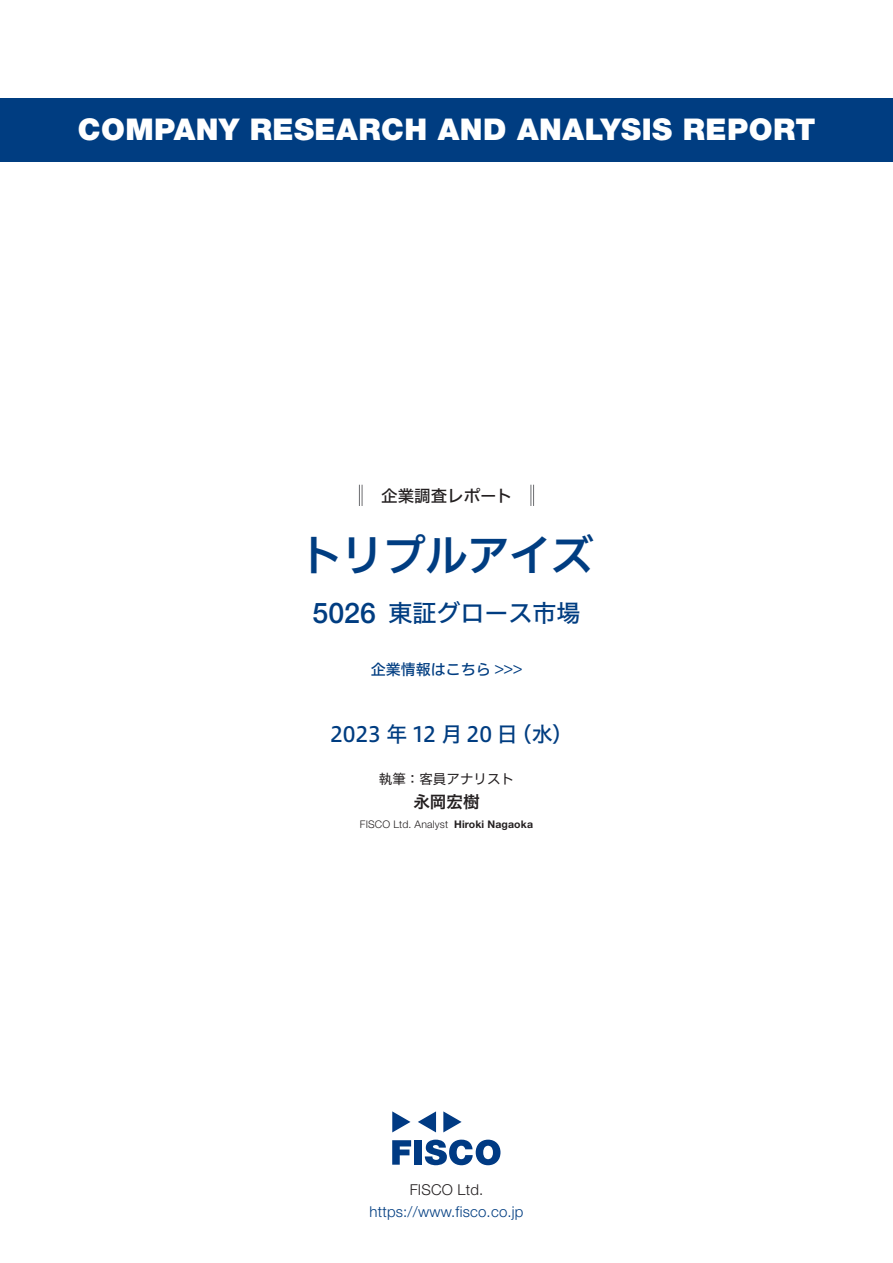
<style>
.page{position:relative;width:893px;height:1263px;background:#fff}
.page>*{position:absolute;margin:0;border:0;box-sizing:border-box;transform-origin:0 0}
.t1{font:42px "Hiragino UD Sans F Std N W6";color:#003d81}
.t2{font:900 30px "Helvetica Neue LT Std";letter-spacing:.015em;color:#fff}
.t3{font:500 28.5px "Helvetica Neue LT Std";color:#003d81}
.t4{font:24px "Hiragino UD Sans F Std N W5";color:#003d81}
.t5{font:21px "Hiragino UD Sans F Std N W5";letter-spacing:-.005em;color:#003d81}
.t6{font:16.5px "Hiragino UD Sans F Std N W5";color:#231f20}
.t7{font:16.5px "Hiragino UD Sans F Std N W6";color:#231f20}
.t8{font:300 15px "Helvetica Neue LT Std";letter-spacing:.015em;color:#003d81}
.t9{font:15px "Hiragino UD Sans F Std N W5";color:#003d81}
.t10{font:300 15px "Helvetica Neue LT Std";letter-spacing:.015em;color:#231f20}
.t11{font:13.5px "Hiragino UD Sans F Std N W4";color:#231f20}
.t12{font:300 10.5px "Helvetica Neue LT Std";letter-spacing:.015em;color:#231f20}
.t13{font:700 10.5px "Helvetica Neue LT Std";letter-spacing:.015em;color:#231f20}
</style>
<div class="page">
<svg style="left:392px;top:1140px;width:19px;height:25px"></svg>
<div style="left:414px;top:1140px;width:8px;height:25px;background:#003a83"></div>
<svg style="left:425px;top:1139px;width:75px;height:26px"></svg>
<svg style="left:392px;top:1111px;width:18px;height:21px"></svg>
<svg style="left:443px;top:1111px;width:19px;height:21px"></svg>
<svg style="left:418px;top:1111px;width:18px;height:21px"></svg>
<div style="left:0;top:98px;width:893px;height:64px;background:#003d81"></div>
<svg style="left:359px;top:485px;width:4px;height:21px"></svg>
<svg style="left:531px;top:485px;width:3px;height:21px"></svg>
<p class="t2" style="left:78px;top:112px;width:739px">COMPANY RESEARCH AND ANALYSIS REPORT</p>
<p class="t6" style="left:365px;top:483px;width:149px">　企業調査レポート</p>
<h1 class="t1" style="left:299px;top:523px;width:296px">トリプルアイズ</h1>
<p class="t3" style="left:313px;top:596px;width:65px">5026</p>
<p class="t4" style="left:388px;top:594px;width:193px">東証グロース市場</p>
<p class="t9" style="left:371px;top:658px;width:153px">企業情報はこちら &lt;&lt;&lt;</p>
<p class="t5" style="left:330px;top:718px;width:189px">2023 年 12 月 20 日</p>
<p class="t5" style="left:511px;top:718px;width:64px">（水(</p>
<p class="t11" style="left:379px;top:768px;width:137px">執筆：客員アナリスト</p>
<p class="t7" style="left:413px;top:789px;width:67px">永岡宏樹</p>
<p class="t13" style="left:454px;top:818px;width:80px">Hiroki Nagaoka</p>
<p class="t12" style="left:360px;top:818px;width:90px">FISCO Ltd. Analyst</p>
<p class="t10" style="left:410px;top:1180px;width:75px">FISCO Ltd.</p>
<p class="t8" style="left:369px;top:1202px;width:156px">https://www.fisco.co j p.</p>
</div>
